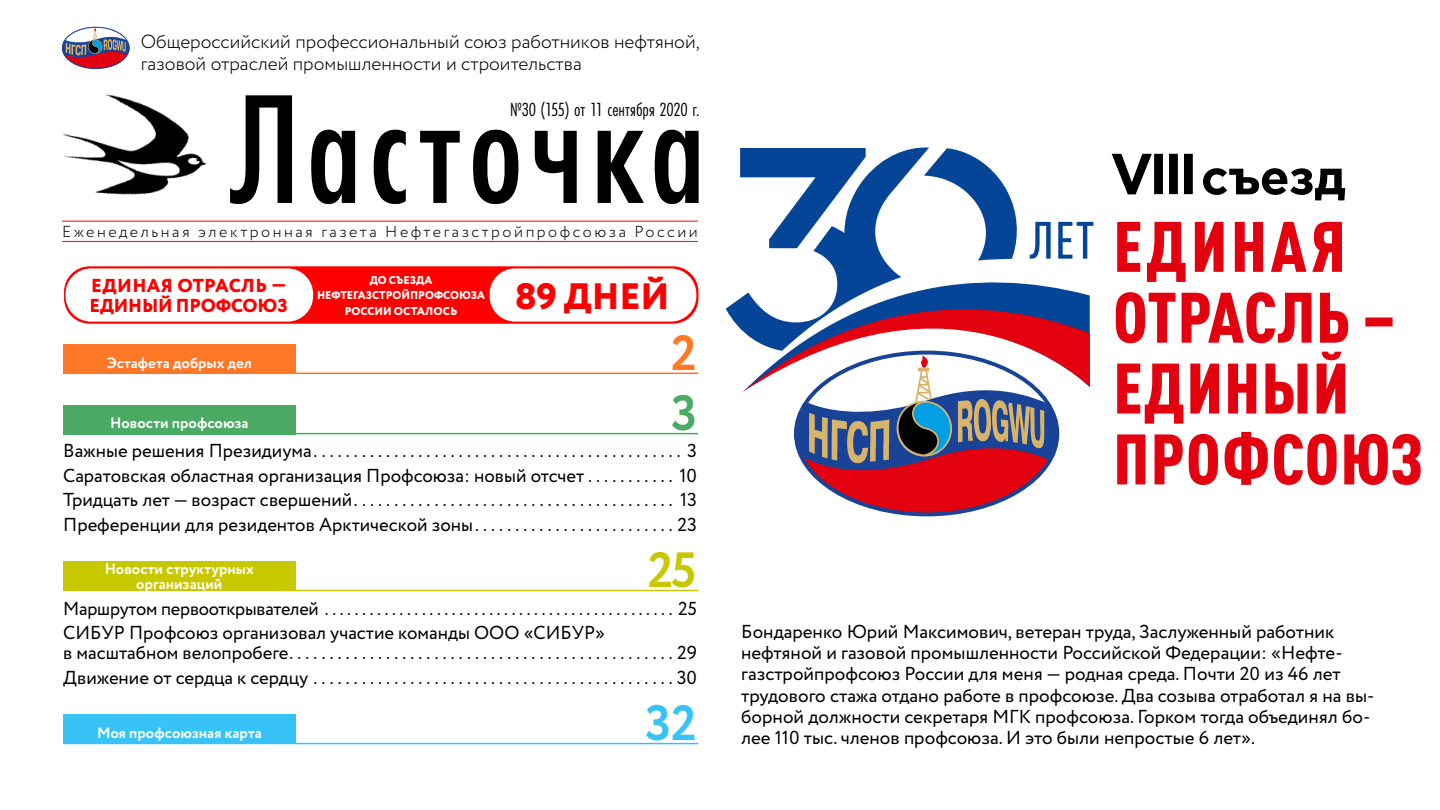
<style>
.page{position:relative;width:1440px;height:810px;background:#fff}
.page>*{position:absolute;margin:0;border:0;box-sizing:border-box;transform-origin:0 0}
.t1{font:500 161.32px "Futura PT Cond";letter-spacing:.04em;color:#000}
.t2{font:700 49.5px "Circe";color:#37c3f5}
.t3{font:700 49.5px "Circe";color:#c8c800}
.t4{font:700 49.5px "Circe";color:#4baa64}
.t5{font:700 49.5px "Circe";color:#ff7828}
.t6{font:800 36.75px "Circe";color:#f00}
.t7{font:19.8px "Futura PT Cond";letter-spacing:-.005em;color:#000}
.t8{font:300 18.98px/22.5px "Circe";color:#000}
._2_0_Lidd{font:18.75px/21.2px "Circe";color:#000}
.t9{font:800 18.75px/20.2px "Circe";letter-spacing:-.01em;color:#f00}
.t10{font:300 15.9px "Circe";letter-spacing:.16em;color:#000}
.t11{font:700 15px/15px "Circe";color:#fff;text-align:center}
.t12{font:800 11.25px/15.8px "Circe";color:#fff;text-align:center}
</style>
<div class="page">
<img style="left:62px;top:94px;width:145px;height:101px">
<svg style="left:61px;top:26px;width:69px;height:44px"></svg>
<hr style="left:62px;top:221px;width:636px;height:1px;background:#f00">
<hr style="left:62px;top:241px;width:636px;height:1px;background:#f00">
<hr style="left:295px;top:743px;width:403px;height:1px;background:#37c3f5">
<div style="left:63px;top:715px;width:232px;height:29px;background:#37c3f5"></div>
<div style="left:63px;top:405px;width:232px;height:29px;background:#4baa64"></div>
<hr style="left:63px;top:433px;width:635px;height:1px;background:#4baa64">
<div style="left:63px;top:562px;width:232px;height:29px;background:#c8c800"></div>
<hr style="left:283px;top:590px;width:415px;height:1px;background:#c8c800">
<div style="left:63px;top:344px;width:232px;height:30px;background:#ff7828"></div>
<hr style="left:63px;top:373px;width:635px;height:1px;background:#ff7828">
<div style="left:64px;top:266px;width:634px;height:58px;background:#f00;border-radius:26px"></div>
<div style="left:66px;top:268px;width:247px;height:54px;background:#fff;border-radius:26px"></div>
<div style="left:490px;top:268px;width:206px;height:54px;background:#fff;border-radius:26px"></div>
<svg style="left:1117px;top:222px;width:225px;height:60px"></svg>
<svg style="left:1116px;top:292px;width:277px;height:51px"></svg>
<svg style="left:1117px;top:352px;width:228px;height:72px"></svg>
<svg style="left:1117px;top:432px;width:304px;height:53px"></svg>
<svg style="left:1112px;top:154px;width:81px;height:40px"></svg>
<svg style="left:1203px;top:168px;width:142px;height:32px"></svg>
<div style="left:796px;top:353px;width:261px;height:161px;background:#e3000f;border-radius:50%"></div>
<svg style="left:726px;top:147px;width:367px;height:328px"></svg>
<p class="t8" style="left:141px;top:30px;width:560px">Общероссийский профессиональный союз работников нефтяной, газовой отраслей промышленности и строительства</p>
<p class="t1" style="left:229px;top:55px;width:478px">Ласточка</p>
<p class="t7" style="left:510px;top:98px;width:191px">№30 (155) от 11 сентября 2020 г.</p>
<p class="t10" style="left:62px;top:221px;width:637px">Еженедельная электронная газета Нефтегазстройпрофсоюза России</p>
<p class="t12" style="left:317px;top:273px;width:170px">ДО СЪЕЗДА<br>НЕФТЕГАЗСТРОЙПРОФСОЮЗА<br>РОССИИ ОСТАЛОСЬ</p>
<p class="t9" style="left:90px;top:277px;width:200px">ЕДИНАЯ ОТРАСЛЬ —<br>ЕДИНЫЙ ПРОФСОЮЗ</p>
<p class="t6" style="left:515px;top:272px;width:156px">89 ДНЕЙ</p>
<p class="t11" style="left:107px;top:356px;width:147px">Эстафета добрых дел</p>
<p class="t5" style="left:669px;top:320px;width:31px">2</p>
<p class="t4" style="left:669px;top:380px;width:31px">3</p>
<p class="_2_0_Lidd" style="left:63px;top:441px;width:635px">Важные решения Президиума . . . . . . . . . . . . . . . . . . . . . . . . . . . . . . . . . . . . . . . . . . . . . . 3</p>
<p class="_2_0_Lidd" style="left:63px;top:466px;width:635px">Саратовская областная организация Профсоюза: новый отсчет . . . . . . . . . . . 10</p>
<p class="_2_0_Lidd" style="left:63px;top:490px;width:635px">Тридцать лет — возраст свершений . . . . . . . . . . . . . . . . . . . . . . . . . . . . . . . . . . . . . . . . 13</p>
<p class="_2_0_Lidd" style="left:63px;top:515px;width:635px">Преференции для резидентов Арктической зоны . . . . . . . . . . . . . . . . . . . . . . . . . 23</p>
<p class="t11" style="left:105px;top:562px;width:151px">Новости структурных организаций</p>
<p class="t3" style="left:645px;top:537px;width:54px">25</p>
<p class="_2_0_Lidd" style="left:63px;top:598px;width:635px">Маршрутом первооткрывателей . . . . . . . . . . . . . . . . . . . . . . . . . . . . . . . . . . . . . . . . . . . . . . . 25</p>
<p class="_2_0_Lidd" style="left:63px;top:623px;width:635px;line-height:20.2px">СИБУР Профсоюз организовал участие команды ООО «СИБУР»<br>в масштабном велопробеге . . . . . . . . . . . . . . . . . . . . . . . . . . . . . . . . . . . . . . . . . . . . . . . . 29</p>
<p class="_2_0_Lidd" style="left:63px;top:668px;width:635px">Движение от сердца к сердцу . . . . . . . . . . . . . . . . . . . . . . . . . . . . . . . . . . . . . . . . . . . . 30</p>
<p class="t11" style="left:110px;top:416px;width:140px">Новости профсоюза</p>
<p class="t11" style="left:97px;top:726px;width:166px">Моя профсоюзная карта</p>
<p class="t2" style="left:643px;top:690px;width:57px">32</p>
<p class="_2_0_Lidd" style="left:741px;top:621px;width:635px">Бондаренко Юрий Максимович, ветеран труда, Заслуженный работник нефтяной и газовой промышленности Российской Федерации: «Нефте&shy;газстройпрофсоюз России для меня — родная среда. Почти 20 из 46 лет трудового стажа отдано работе в профсоюзе. Два созыва отработал я на вы&shy;борной должности секретаря МГК профсоюза. Горком тогда объединял бо&shy;лее 110 тыс. членов профсоюза. И это были непростые 6 лет».</p>
</div>
